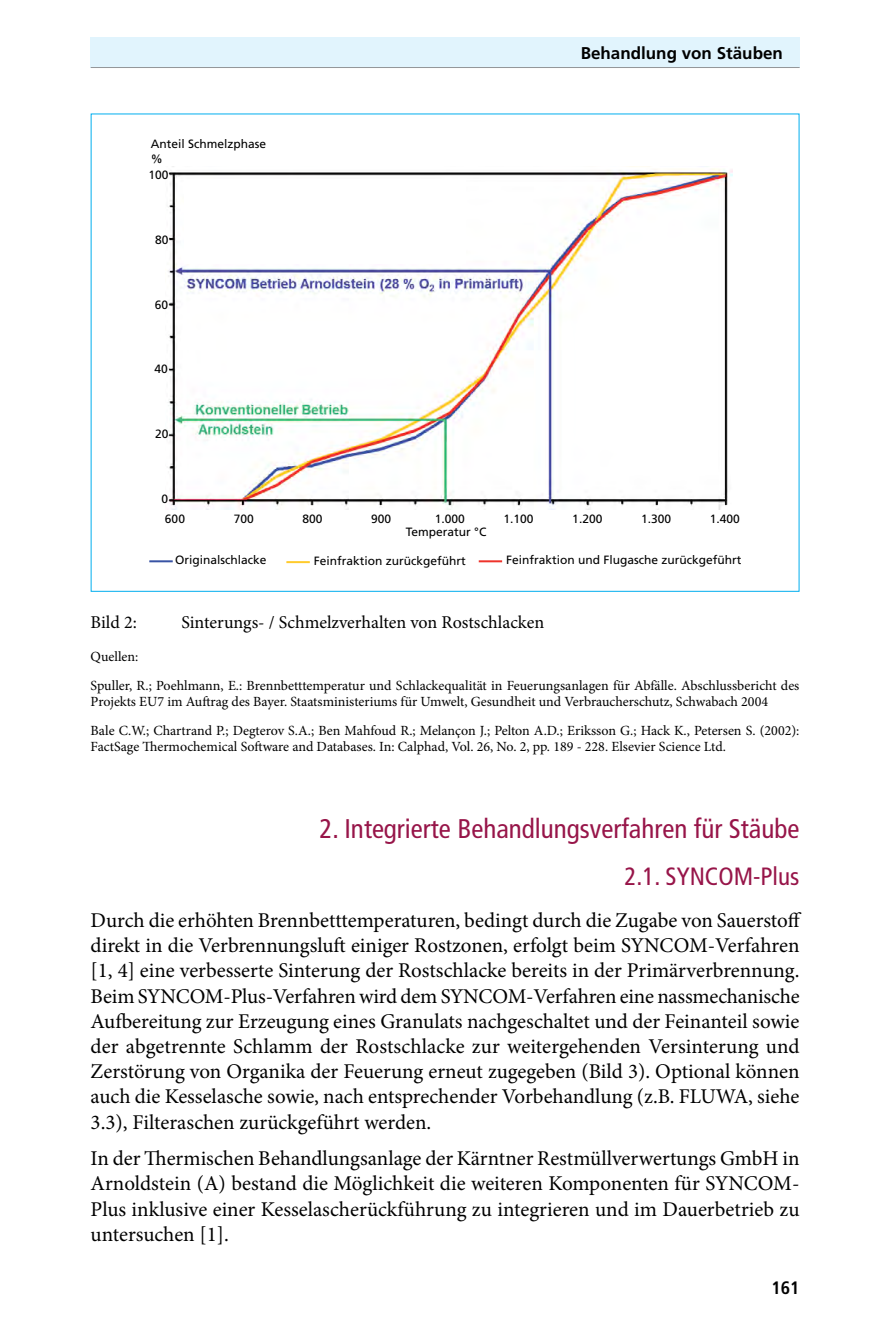
<style>
.page{position:relative;width:879px;height:1333px;background:#fff}
.page>*{position:absolute;margin:0;border:0;box-sizing:border-box;transform-origin:0 0}
.t1{font:condensed 27px "Frutiger";color:#971549}
.t2{font:condensed 25px "Frutiger";color:#971549}
.t3{font:21px/25.2px "Minion Pro";color:#000;text-align:justify}
.t4{font:18px "Minion Pro";color:#000}
.t5{font:700 condensed 18px "Frutiger";color:#000}
.t6{font:700 17px "Frutiger";color:#000}
.t7{font:14px/28.2px "Minion Pro";color:#000}
.t8{font:12px/14.4px "Frutiger";color:#000}
</style>
<div class="page">
<div style="left:90px;top:37px;width:709px;height:30px;background:#e1f4fd"></div>
<hr style="left:91px;top:67px;width:708px;height:1px;background:#939598">
<img style="left:166px;top:166px;width:566px;height:343px">
<hr style="left:149px;top:560px;width:24px;height:2px;background:#3953a4">
<hr style="left:286px;top:561px;width:24px;height:2px;background:#ffcb2c">
<hr style="left:479px;top:560px;width:23px;height:2px;background:#ee332b">
<div style="left:185px;top:180px;width:281px;height:84px;background:#fff"></div>
<p class="t8" style="left:151px;top:137px;width:117px">Anteil Schmelzphase %</p>
<p class="t8" style="left:149px;top:168px;width:22px">100</p>
<p class="t8" style="left:155px;top:232px;width:15px">80</p>
<p class="t8" style="left:155px;top:297px;width:15px">60</p>
<p class="t8" style="left:155px;top:362px;width:15px">40</p>
<p class="t8" style="left:155px;top:426px;width:15px">20</p>
<p class="t8" style="left:161px;top:491px;width:8px">0</p>
<p class="t6" style="left:581px;top:43px;width:204px">Behandlung von Stäuben</p>
<p class="t8" style="left:165px;top:511px;width:22px">600</p>
<p class="t8" style="left:234px;top:511px;width:22px">700</p>
<p class="t8" style="left:302px;top:511px;width:22px">800</p>
<p class="t8" style="left:371px;top:511px;width:22px">900</p>
<p class="t8" style="left:435px;top:511px;width:32px">1.000</p>
<p class="t8" style="left:503px;top:511px;width:32px">1.100</p>
<p class="t8" style="left:572px;top:511px;width:32px">1.200</p>
<p class="t8" style="left:641px;top:511px;width:32px">1.300</p>
<p class="t8" style="left:710px;top:511px;width:32px">1.400</p>
<p class="t8" style="left:175px;top:553px;width:93px">Originalschlacke</p>
<p class="t8" style="left:314px;top:553px;width:154px">Feinfraktion zurückgeführt</p>
<p class="t8" style="left:506px;top:552px;width:237px">Feinfraktion und Flugasche zurückgeführt</p>
<p class="t8" style="left:406px;top:525px;width:82px">Temperatur °C</p>
<p class="t4" style="left:91px;top:609px;width:48px">Bild 2:</p>
<p class="t4" style="left:181px;top:609px;width:364px">Sinterungs- / Schmelzverhalten von Rostschlacken</p>
<p class="t7" style="left:91px;top:643px;width:710px">Quellen:<br>Spuller, R.; Poehlmann, E.: Brennbetttemperatur und Schlackequalität in Feuerungsanlagen für Abfälle. Abschlussbericht des</p>
<p class="t7" style="left:91px;top:687px;width:710px">Projekts EU7 im Auftrag des Bayer. Staatsministeriums für Umwelt, Gesundheit und Verbraucherschutz, Schwabach 2004<br>Bale C.W.; Chartrand P.; Degterov S.A.; Ben Mahfoud R.; Melançon J.; Pelton A.D.; Eriksson G.; Hack K., Petersen S. (2002):</p>
<p class="t7" style="left:91px;top:732px;width:637px">FactSage Thermochemical Software and Databases. In: Calphad, Vol. 26, No. 2, pp. 189 - 228. Elsevier Science Ltd.</p>
<p class="t1" style="left:319px;top:812px;width:481px">2. Integrierte Behandlungsverfahren für Stäube</p>
<p class="t2" style="left:624px;top:861px;width:176px">2.1. SYNCOM-Plus</p>
<p class="t3" style="left:91px;top:907px;width:712px">Durch die erhöhten Brennbetttemperaturen, bedingt durch die Zugabe von Sauerstoff direkt in die Verbrennungsluft einiger Rostzonen, erfolgt beim SYNCOM-Verfahren [1, 4] eine verbesserte Sinterung der Rostschlacke bereits in der Primärverbrennung.<br>Beim SYNCOM-Plus-Verfahren wird dem SYNCOM-Verfahren eine nassmechanische Aufbereitung zur Erzeugung eines Granulats nachgeschaltet und der Feinanteil sowie der abgetrennte Schlamm der Rostschlacke zur weitergehenden Versinterung und Zerstörung von Organika der Feuerung erneut zugegeben (Bild 3). Optional können auch die Kesselasche sowie, nach entsprechender Vorbehandlung (z.B. FLUWA, siehe 3.3), Filteraschen zurückgeführt werden.</p>
<p class="t3" style="left:91px;top:1145px;width:710px">In der Thermischen Behandlungsanlage der Kärntner Restmüllverwertungs GmbH in Arnoldstein (A) bestand die Möglichkeit die weiteren Komponenten für SYNCOM-Plus inklusive einer Kesselascherückführung zu integrieren und im Dauerbetrieb zu untersuchen [1].</p>
<p class="t5" style="left:771px;top:1276px;width:30px">161</p>
</div>
